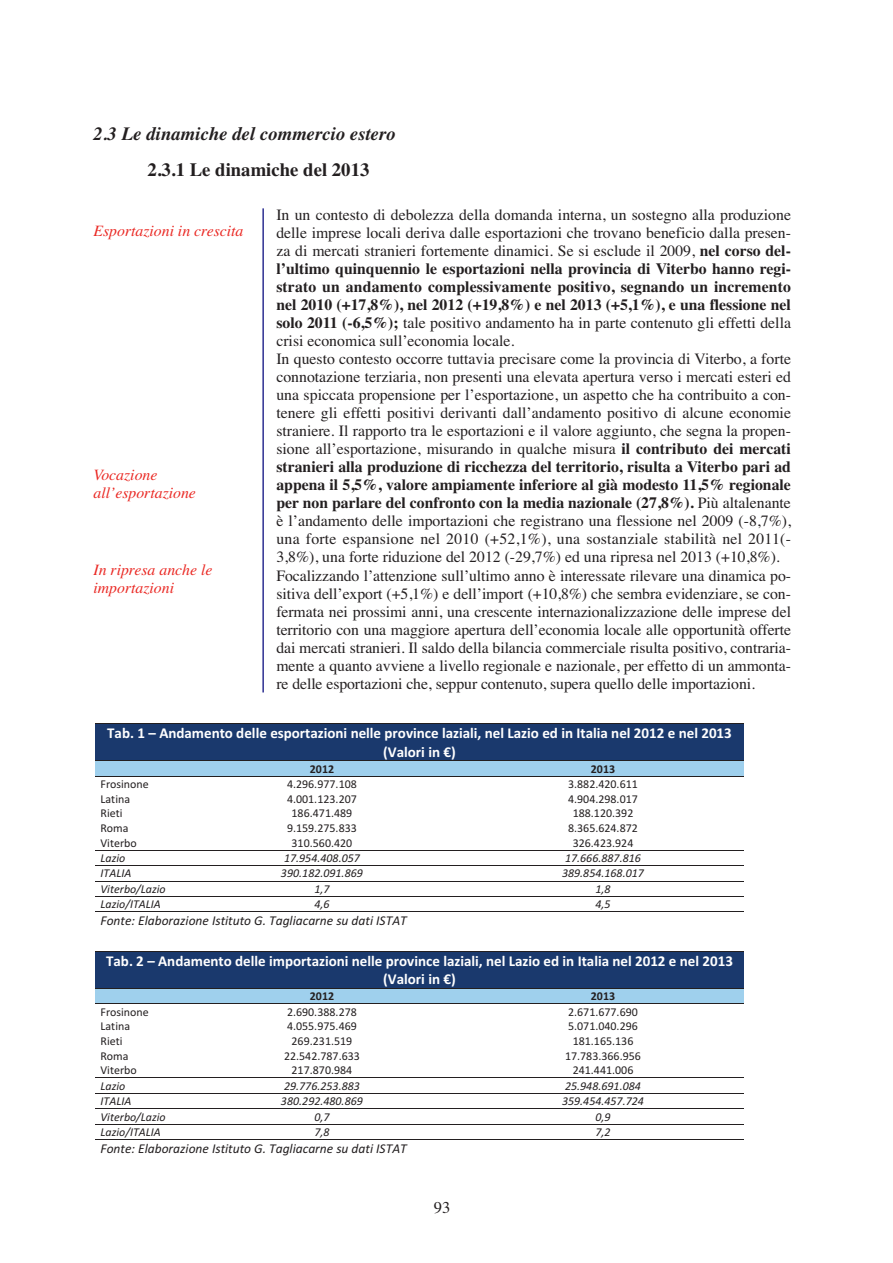
<style>
.page{position:relative;width:893px;height:1263px;background:#fff}
.page>*{position:absolute;margin:0;border:0;box-sizing:border-box;transform-origin:0 0}
.t1{font:italic 700 18.75px "Times";color:#231f20}
.t2{font:700 18.75px "Times";color:#231f20}
.t3{font:16.5px "Times";color:#231f20}
.t4{font:15.75px/18px "Times";color:#231f20}
.t5{font:italic 15.75px/18px "Times";color:#ea2924}
.t6{font:15px/18.3px "Calibri Bold+T42";color:#fff;text-align:center}
.t7{font:13.5px "Calibri Italic+T42";color:#231f20}
.t8{font:12px "Calibri+T42";color:#231f20}
.t9{font:12px "Calibri Italic+T42";color:#231f20}
.t10{font:12px "Calibri Bold+T42";letter-spacing:-.005em;color:#231f20}
.s1{font-weight:700}
</style>
<div class="page">
<hr style="left:262px;top:208px;width:2px;height:484px;background:#2e3092">
<div style="left:101px;top:724px;width:637px;height:18px;background:#1a396d"></div>
<div style="left:101px;top:742px;width:637px;height:18px;background:#1a396d"></div>
<hr style="left:95px;top:723px;width:649px;height:1px;background:#231f20">
<div style="left:95px;top:761px;width:87px;height:15px;background:#9fd0ed"></div>
<div style="left:182px;top:761px;width:280px;height:15px;background:#9fd0ed"></div>
<div style="left:462px;top:761px;width:282px;height:15px;background:#9fd0ed"></div>
<hr style="left:95px;top:760px;width:649px;height:1px;background:#231f20">
<hr style="left:95px;top:776px;width:649px;height:1px;background:#231f20">
<hr style="left:95px;top:850px;width:649px;height:1px;background:#231f20">
<hr style="left:95px;top:865px;width:649px;height:1px;background:#231f20">
<hr style="left:95px;top:881px;width:649px;height:1px;background:#231f20">
<hr style="left:95px;top:896px;width:649px;height:1px;background:#231f20">
<hr style="left:95px;top:911px;width:649px;height:1px;background:#231f20">
<div style="left:101px;top:951px;width:637px;height:19px;background:#1a396d"></div>
<div style="left:101px;top:970px;width:637px;height:18px;background:#1a396d"></div>
<hr style="left:95px;top:951px;width:649px;height:1px;background:#231f20">
<div style="left:95px;top:989px;width:87px;height:14px;background:#9fd0ed"></div>
<div style="left:182px;top:989px;width:280px;height:14px;background:#9fd0ed"></div>
<div style="left:462px;top:989px;width:282px;height:14px;background:#9fd0ed"></div>
<hr style="left:95px;top:988px;width:649px;height:1px;background:#231f20">
<hr style="left:95px;top:1003px;width:649px;height:1px;background:#231f20">
<hr style="left:95px;top:1077px;width:649px;height:1px;background:#231f20">
<hr style="left:95px;top:1093px;width:649px;height:1px;background:#231f20">
<hr style="left:95px;top:1108px;width:649px;height:1px;background:#231f20">
<hr style="left:95px;top:1124px;width:649px;height:1px;background:#231f20">
<hr style="left:95px;top:1139px;width:649px;height:1px;background:#231f20">
<p class="t1" style="left:94px;top:127px;width:304px">2.3 Le dinamiche del commercio estero</p>
<p class="t2" style="left:148px;top:163px;width:223px">2.3.1 Le dinamiche del 2013</p>
<p class="t5" style="left:94px;top:223px;width:151px">Esportazioni in crescita</p>
<p class="t5" style="left:94px;top:467px;width:104px">Vocazione all’esportazione</p>
<p class="t5" style="left:94px;top:562px;width:120px">In ripresa anche le importazioni</p>
<p class="t4" style="left:276px;top:208px;width:516px">In un contesto di debolezza della domanda interna, un sostegno alla produzione delle imprese locali deriva dalle esportazioni che trovano beneficio dalla presen&shy;za di mercati stranieri fortemente dinamici. Se si esclude il 2009, <span class="s1">nel corso del&shy;l’ultimo quinquennio le esportazioni nella provincia di Viterbo hanno regi&shy;strato un andamento complessivamente positivo, segnando un incremento nel 2010 (+17,8%), nel 2012 (+19,8%) e nel 2013 (+5,1%), e una flessione nel solo 2011 (-6,5%);</span> tale positivo andamento ha in parte contenuto gli effetti della crisi economica sull’economia locale.<br>In questo contesto occorre tuttavia precisare come la provincia di Viterbo, a forte connotazione terziaria, non presenti una elevata apertura verso i mercati esteri ed una spiccata propensione per l’esportazione, un aspetto che ha contribuito a con&shy;tenere gli effetti positivi derivanti dall’andamento positivo di alcune economie straniere. Il rapporto tra le esportazioni e il valore aggiunto, che segna la propen&shy;sione all’esportazione, misurando in qualche misura <span class="s1">il contributo dei mercati stranieri alla produzione di ricchezza del territorio, risulta a Viterbo pari ad appena il 5,5%, valore ampiamente inferiore al già modesto 11,5% regionale per non parlare del confronto con la media nazionale (27,8%).</span> Più altalenante è l’andamento delle importazioni che registrano una flessione nel 2009 (-8,7%), una forte espansione nel 2010 (+52,1%), una sostanziale stabilità nel 2011(- 3,8%), una forte riduzione del 2012 (-29,7%) ed una ripresa nel 2013 (+10,8%).<br>Focalizzando l’attenzione sull’ultimo anno è interessate rilevare una dinamica po&shy;sitiva dell’export (+5,1%) e dell’import (+10,8%) che sembra evidenziare, se con&shy;fermata nei prossimi anni, una crescente internazionalizzazione delle imprese del territorio con una maggiore apertura dell’economia locale alle opportunità offerte dai mercati stranieri. Il saldo della bilancia commerciale risulta positivo, contraria&shy;mente a quanto avviene a livello regionale e nazionale, per effetto di un ammonta&shy;re delle esportazioni che, seppur contenuto, supera quello delle importazioni.</p>
<p class="t6" style="left:107px;top:725px;width:626px">Tab. 1 – Andamento delle esportazioni nelle province laziali, nel Lazio ed in Italia nel 2012 e nel 2013 (Valori in €)</p>
<p class="t10" style="left:310px;top:764px;width:26px">2012</p>
<p class="t10" style="left:591px;top:764px;width:26px">2013</p>
<p class="t8" style="left:101px;top:780px;width:50px">Frosinone</p>
<p class="t8" style="left:287px;top:780px;width:71px">4.296.977.108</p>
<p class="t8" style="left:568px;top:780px;width:71px">3.882.420.611</p>
<p class="t8" style="left:101px;top:795px;width:31px">Latina</p>
<p class="t8" style="left:287px;top:795px;width:71px">4.001.123.207</p>
<p class="t8" style="left:568px;top:795px;width:71px">4.904.298.017</p>
<p class="t8" style="left:101px;top:809px;width:23px">Rieti</p>
<p class="t8" style="left:292px;top:809px;width:62px">186.471.489</p>
<p class="t8" style="left:573px;top:809px;width:62px">188.120.392</p>
<p class="t8" style="left:101px;top:824px;width:30px">Roma</p>
<p class="t8" style="left:287px;top:824px;width:71px">9.159.275.833</p>
<p class="t8" style="left:568px;top:824px;width:71px">8.365.624.872</p>
<p class="t8" style="left:101px;top:838px;width:38px">Viterbo</p>
<p class="t8" style="left:292px;top:838px;width:62px">310.560.420</p>
<p class="t8" style="left:573px;top:838px;width:62px">326.423.924</p>
<p class="t9" style="left:101px;top:854px;width:26px">Lazio</p>
<p class="t9" style="left:284px;top:854px;width:77px">17.954.408.057</p>
<p class="t9" style="left:565px;top:854px;width:77px">17.666.887.816</p>
<p class="t9" style="left:101px;top:869px;width:32px">ITALIA</p>
<p class="t9" style="left:281px;top:869px;width:84px">390.182.091.869</p>
<p class="t9" style="left:562px;top:869px;width:84px">389.854.168.017</p>
<p class="t9" style="left:101px;top:885px;width:67px">Viterbo/Lazio</p>
<p class="t9" style="left:314px;top:885px;width:17px">1,7</p>
<p class="t9" style="left:595px;top:885px;width:17px">1,8</p>
<p class="t9" style="left:101px;top:900px;width:62px">Lazio/ITALIA</p>
<p class="t9" style="left:314px;top:900px;width:17px">4,6</p>
<p class="t9" style="left:595px;top:900px;width:17px">4,5</p>
<p class="t7" style="left:101px;top:916px;width:308px">Fonte: Elaborazione Istituto G. Tagliacarne su dati ISTAT</p>
<p class="t6" style="left:106px;top:953px;width:628px">Tab. 2 – Andamento delle importazioni nelle province laziali, nel Lazio ed in Italia nel 2012 e nel 2013 (Valori in €)</p>
<p class="t10" style="left:310px;top:992px;width:26px">2012</p>
<p class="t10" style="left:591px;top:992px;width:26px">2013</p>
<p class="t8" style="left:101px;top:1007px;width:50px">Frosinone</p>
<p class="t8" style="left:287px;top:1007px;width:71px">2.690.388.278</p>
<p class="t8" style="left:568px;top:1007px;width:71px">2.671.677.690</p>
<p class="t8" style="left:101px;top:1022px;width:31px">Latina</p>
<p class="t8" style="left:287px;top:1022px;width:71px">4.055.975.469</p>
<p class="t8" style="left:568px;top:1022px;width:71px">5.071.040.296</p>
<p class="t8" style="left:101px;top:1037px;width:23px">Rieti</p>
<p class="t8" style="left:292px;top:1037px;width:62px">269.231.519</p>
<p class="t8" style="left:573px;top:1037px;width:62px">181.165.136</p>
<p class="t8" style="left:101px;top:1051px;width:30px">Roma</p>
<p class="t8" style="left:284px;top:1051px;width:77px">22.542.787.633</p>
<p class="t8" style="left:565px;top:1051px;width:77px">17.783.366.956</p>
<p class="t8" style="left:101px;top:1066px;width:38px">Viterbo</p>
<p class="t8" style="left:292px;top:1066px;width:62px">217.870.984</p>
<p class="t8" style="left:573px;top:1066px;width:62px">241.441.006</p>
<p class="t9" style="left:101px;top:1081px;width:26px">Lazio</p>
<p class="t9" style="left:284px;top:1081px;width:77px">29.776.253.883</p>
<p class="t9" style="left:565px;top:1081px;width:77px">25.948.691.084</p>
<p class="t9" style="left:101px;top:1097px;width:32px">ITALIA</p>
<p class="t9" style="left:281px;top:1097px;width:84px">380.292.480.869</p>
<p class="t9" style="left:562px;top:1097px;width:84px">359.454.457.724</p>
<p class="t9" style="left:101px;top:1112px;width:67px">Viterbo/Lazio</p>
<p class="t9" style="left:314px;top:1112px;width:17px">0,7</p>
<p class="t9" style="left:595px;top:1112px;width:17px">0,9</p>
<p class="t9" style="left:101px;top:1128px;width:62px">Lazio/ITALIA</p>
<p class="t9" style="left:314px;top:1128px;width:17px">7,8</p>
<p class="t9" style="left:595px;top:1128px;width:17px">7,2</p>
<p class="t7" style="left:101px;top:1144px;width:308px">Fonte: Elaborazione Istituto G. Tagliacarne su dati ISTAT</p>
<p class="t3" style="left:434px;top:1201px;width:18px">93</p>
</div>
